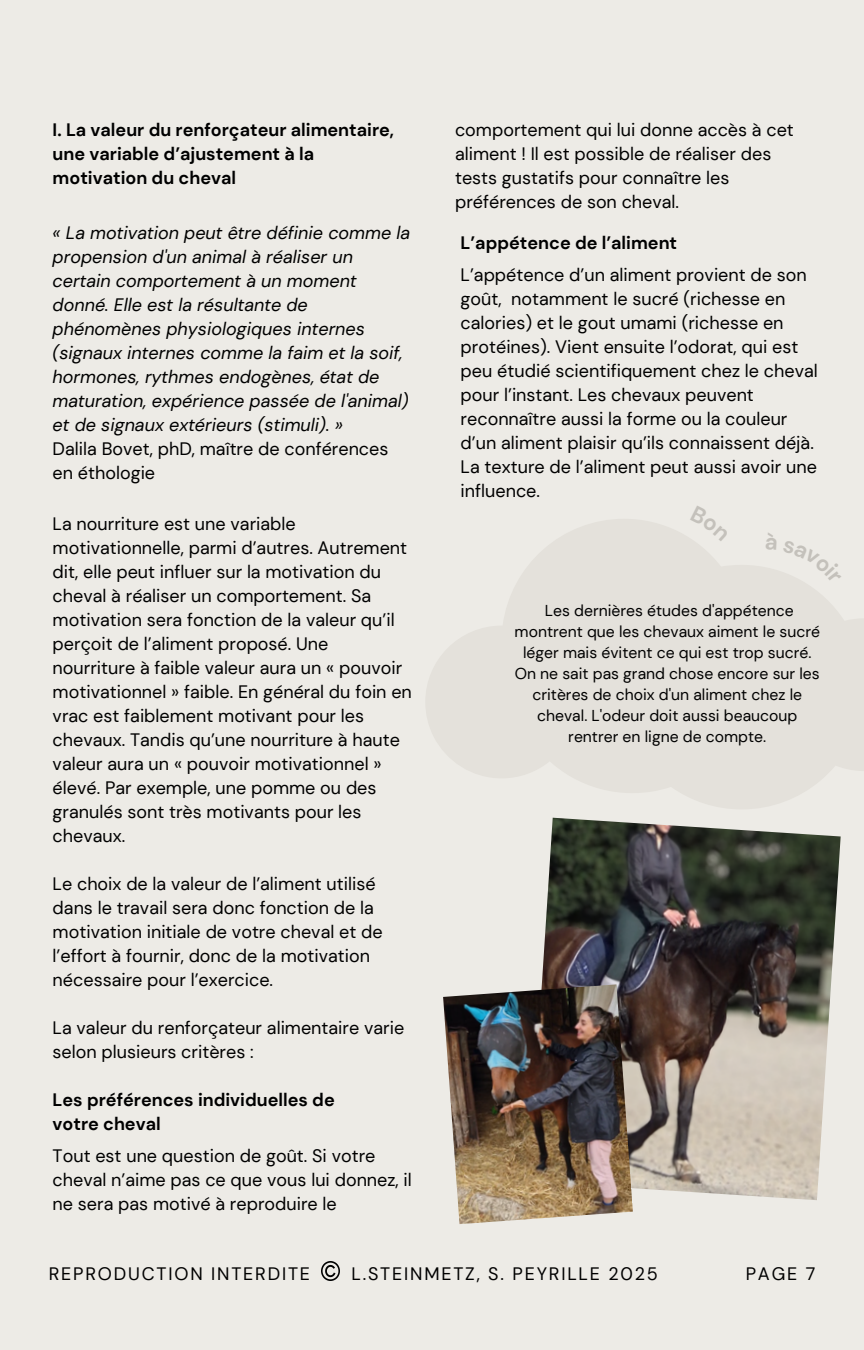
<style>
.page{position:relative;width:864px;height:1350px;background:#edebe6}
.page>*{position:absolute;margin:0;border:0;box-sizing:border-box;transform-origin:0 0}
.t1{font:18px/24.1px "DM Sans";color:#000}
.t2{font:italic 18px/24.1px "DM Sans";color:#000}
.t3{font:700 18px/24.1px "DM Sans";color:#000}
.t4{font:18px "DM Sans";letter-spacing:.1em;color:#000}
.t5{font:15.75px/20.9px "DM Sans";color:#000;text-align:center}
.s1{font-style:normal}
</style>
<div class="page">
<img style="left:541px;top:818px;width:300px;height:382px">
<img style="left:443px;top:984px;width:190px;height:240px">
<svg style="left:426px;top:519px;width:438px;height:290px;fill:#e4e1db"></svg>
<img style="left:321px;top:1262px;width:19px;height:18px">
<svg style="left:690px;top:519px;width:39px;height:22px"></svg>
<svg style="left:766px;top:532px;width:11px;height:18px"></svg>
<svg style="left:783px;top:540px;width:59px;height:44px"></svg>
<h3 class="t3" style="left:53px;top:118px;width:343px">I. La valeur du renforçateur alimentaire, une variable d’ajustement à la motivation du cheval</h3>
<h4 class="t2" style="left:53px;top:221px;width:359px">« La motivation peut être définie comme la propension d'un animal à réaliser un certain comportement à un moment donné. Elle est la résultante de phénomènes physiologiques internes (signaux internes comme la faim et la soif, hormones, rythmes endogènes, état de maturation, expérience passée de l'animal) et de signaux extérieurs (stimuli). »<br><span class="s1">Dalila Bovet, phD, maître de conférences en éthologie</span></h4>
<h4 class="t1" style="left:53px;top:512px;width:361px">La nourriture est une variable motivationnelle, parmi d’autres. Autrement dit, elle peut influer sur la motivation du cheval à réaliser un comportement. Sa motivation sera fonction de la valeur qu’il perçoit de l’aliment proposé. Une nourriture à faible valeur aura un « pouvoir motivationnel » faible. En général du foin en vrac est faiblement motivant pour les chevaux. Tandis qu’une nourriture à haute valeur aura un « pouvoir motivationnel » élevé. Par exemple, une pomme ou des granulés sont très motivants pour les chevaux.</h4>
<h4 class="t1" style="left:53px;top:872px;width:332px">Le choix de la valeur de l’aliment utilisé dans le travail sera donc fonction de la motivation initiale de votre cheval et de l’effort à fournir, donc de la motivation nécessaire pour l’exercice.</h4>
<h4 class="t1" style="left:53px;top:1016px;width:353px">La valeur du renforçateur alimentaire varie selon plusieurs critères :</h4>
<p class="t3" style="left:53px;top:1088px;width:284px">Les préférences individuelles de votre cheval</p>
<p class="t1" style="left:53px;top:1144px;width:361px">Tout est une question de goût. Si votre cheval n’aime pas ce que vous lui donnez, il ne sera pas motivé à reproduire le</p>
<p class="t1" style="left:455px;top:118px;width:340px">comportement qui lui donne accès à cet aliment ! Il est possible de réaliser des tests gustatifs pour connaître les préférences de son cheval.</p>
<h4 class="t3" style="left:461px;top:231px;width:218px">L’appétence de l’aliment</h4>
<h3 class="t1" style="left:461px;top:263px;width:359px">L’appétence d’un aliment provient de son goût, notamment le sucré (richesse en calories) et le gout umami (richesse en protéines). Vient ensuite l’odorat, qui est peu étudié scientifiquement chez le cheval pour l’instant. Les chevaux peuvent reconnaître aussi la forme ou la couleur d’un aliment plaisir qu’ils connaissent déjà.<br>La texture de l’aliment peut aussi avoir une influence.</h3>
<p class="t5" style="left:515px;top:600px;width:307px">Les dernières études d'appétence montrent que les chevaux aiment le sucré léger mais évitent ce qui est trop sucré.<br>On ne sait pas grand chose encore sur les critères de choix d'un aliment chez le cheval. L'odeur doit aussi beaucoup rentrer en ligne de compte.</p>
<p class="t4" style="left:49px;top:1262px;width:263px">REPRODUCTION INTERDITE</p>
<p class="t4" style="left:351px;top:1262px;width:308px">L.STEINMETZ, S. PEYRILLE 2025</p>
<h4 class="t1" style="left:746px;top:1262px;width:71px">PAGE 7</h4>
</div>
